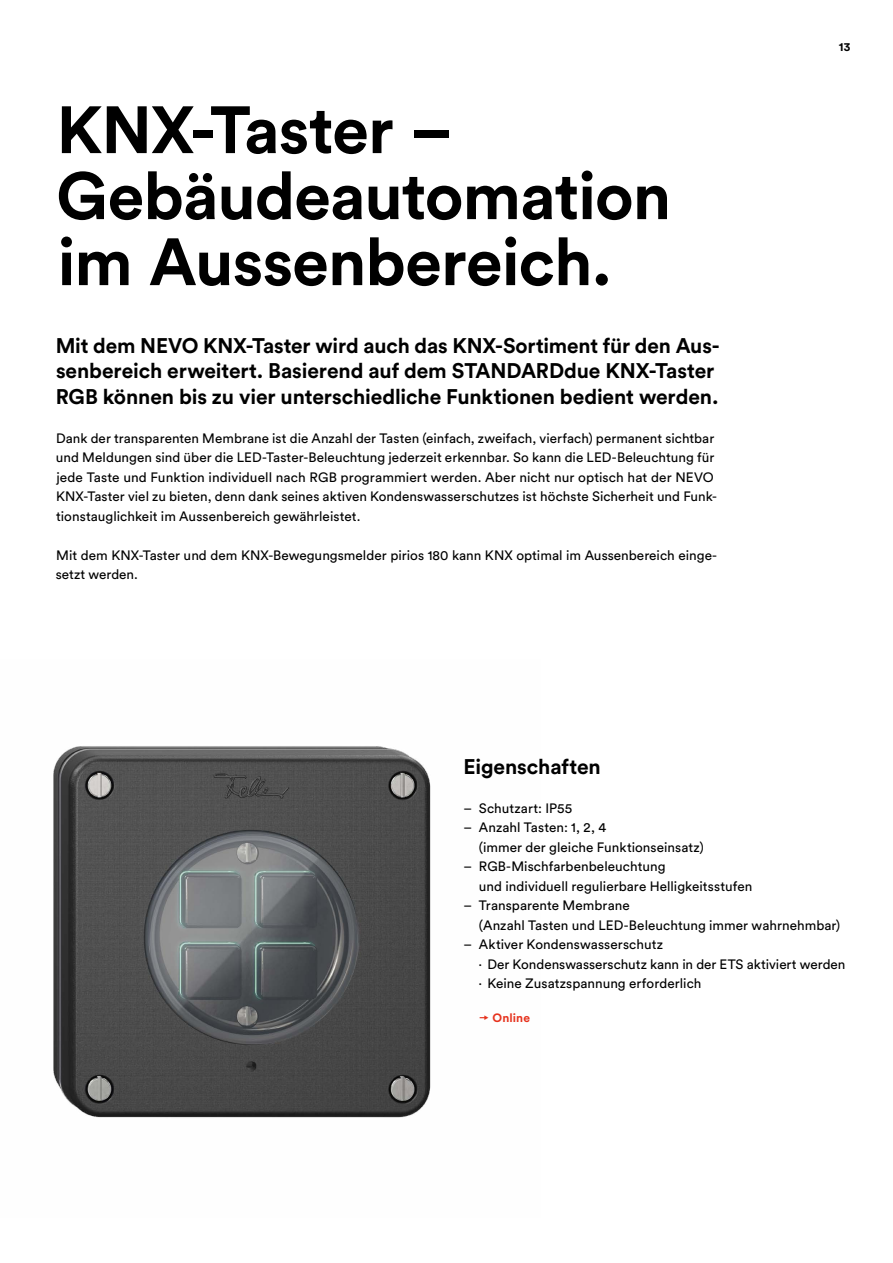
<style>
.page{position:relative;width:893px;height:1263px;background:#fff}
.page>*{position:absolute;margin:0;border:0;box-sizing:border-box;transform-origin:0 0}
.Headline_44_44{font:700 66px/66px "Circular Std";letter-spacing:-.015em;color:#000}
.Subline{font:700 21px/25.5px "Circular Std";letter-spacing:-.005em;color:#000}
.Subline_Titel_14_29_7{font:700 21px "Circular Std";letter-spacing:-.005em;color:#000}
.Fliesstext_9_13{font:13.5px/19.5px "Circular Std";letter-spacing:.005em;color:#000}
.Interaktiv_Link{font:700 12px "Circular Std";letter-spacing:.01em;color:#e6321d}
.t1{font:700 12px "Circular Std";color:#000}
</style>
<div class="page">
<img style="left:53px;top:746px;width:378px;height:372px">
<p class="Headline_44_44" style="left:57px;top:96px;width:397px">KNX-Taster –</p>
<p class="Headline_44_44" style="left:56px;top:162px;width:616px">Gebäudeautomation im Aussenbereich.</p>
<p class="Subline" style="left:56px;top:332px;width:666px">Mit dem NEVO KNX-Taster wird auch das KNX-Sortiment für den Aus&shy;senbereich erweitert. Basierend auf dem STANDARDdue KNX-Taster<br>RGB können bis zu vier unterschiedliche Funktionen bedient werden.</p>
<p class="Fliesstext_9_13" style="left:56px;top:428px;width:663px">Dank der transparenten Membrane ist die Anzahl der Tasten (einfach, zweifach, vierfach) permanent sichtbar und Meldungen sind über die LED-Taster-Beleuchtung jederzeit erkennbar. So kann die LED-Beleuchtung für jede Taste und Funktion individuell nach RGB programmiert werden. Aber nicht nur optisch hat der NEVO KNX-Taster viel zu bieten, denn dank seines aktiven Kondenswasserschutzes ist höchste Sicherheit und Funk&shy;tionstauglichkeit im Aussenbereich gewährleistet.</p>
<p class="Fliesstext_9_13" style="left:56px;top:545px;width:663px">Mit dem KNX-Taster und dem KNX-Bewegungsmelder pirios 180 kann KNX optimal im Aussenbereich einge&shy;setzt werden.</p>
<p class="t1" style="left:839px;top:39px;width:13px">13</p>
<p class="Subline_Titel_14_29_7" style="left:463px;top:753px;width:139px">Eigenschaften</p>
<p class="Fliesstext_9_13" style="left:463px;top:798px;width:110px">– Schutzart: IP55</p>
<p class="Fliesstext_9_13" style="left:479px;top:818px;width:226px;text-indent:-15px">– Anzahl Tasten: 1, 2, 4<br>(immer der gleiche Funktionseinsatz)</p>
<p class="Fliesstext_9_13" style="left:479px;top:857px;width:275px;text-indent:-15px">– RGB-Mischfarbenbeleuchtung<br>und individuell regulierbare Helligkeitsstufen</p>
<p class="Fliesstext_9_13" style="left:479px;top:896px;width:363px;text-indent:-15px">– Transparente Membrane<br>(Anzahl Tasten und LED-Beleuchtung immer wahrnehmbar)</p>
<p class="Fliesstext_9_13" style="left:463px;top:935px;width:201px">– Aktiver Kondenswasserschutz</p>
<p class="Fliesstext_9_13" style="left:478px;top:954px;width:368px">· Der Kondenswasserschutz kann in der ETS aktiviert werden</p>
<p class="Fliesstext_9_13" style="left:478px;top:974px;width:224px">· Keine Zusatzspannung erforderlich</p>
<p class="Interaktiv_Link" style="left:492px;top:1010px;width:39px">Online</p>
</div>
